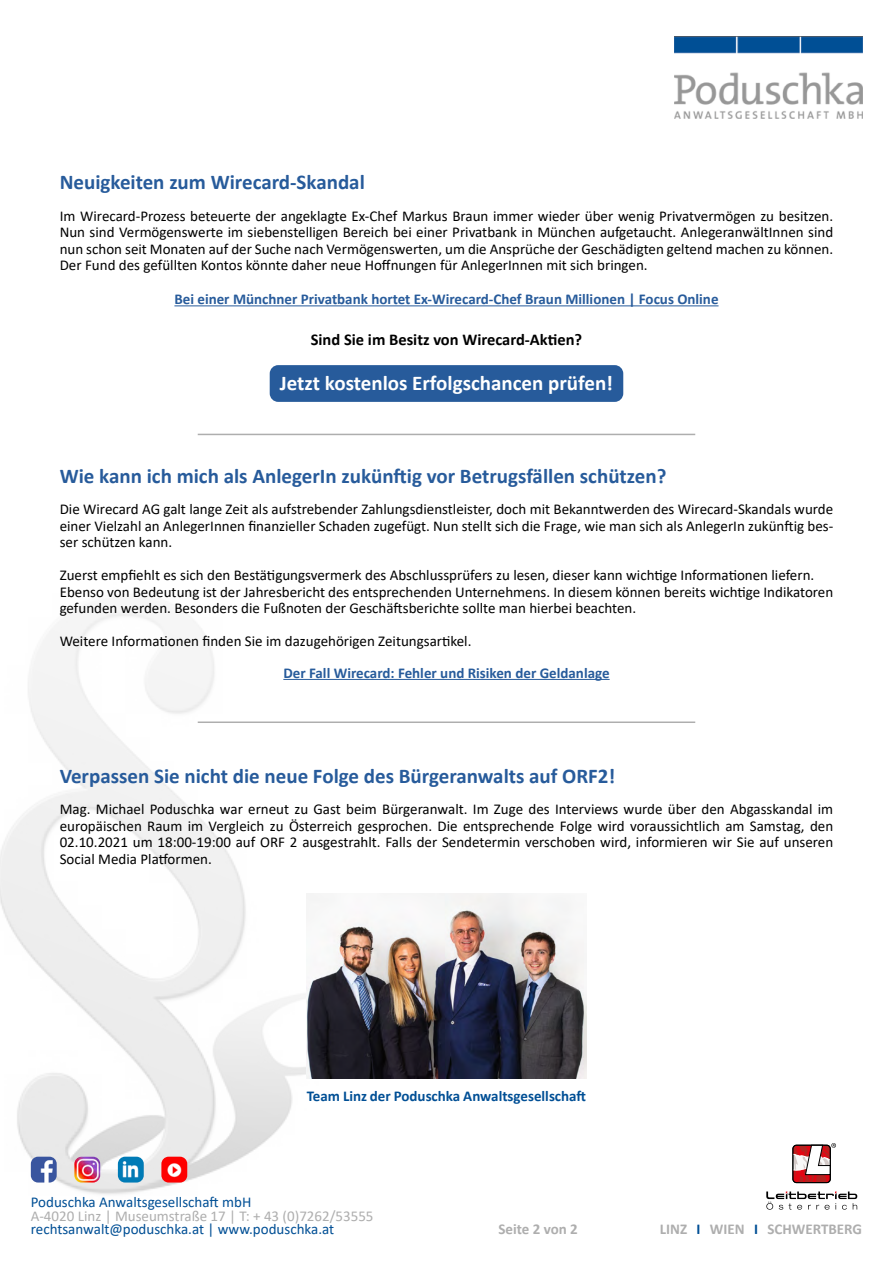
<style>
.page{position:relative;width:893px;height:1263px;background:#fff}
.page>*{position:absolute;margin:0;border:0;box-sizing:border-box;transform-origin:0 0}
.t1{font:700 21px "Calibri";color:#275b9b}
.t2{font:700 21px "Calibri";color:#fff}
.t3{font:700 16.5px "Calibri";color:#000}
.t4{font:15px/16.5px "Calibri";color:#000;text-align:justify}
.t5{font:700 15px "Calibri";color:#275b9b}
.t6{font:15px "Calibri";color:#004f95}
.t7{font:15px "Calibri";color:#aeaeae}
.t8{font:700 15px "Calibri";color:#004f95}
.t9{font:700 15px "Calibri";color:#aeaeae}
.s1{color:#004f95}
</style>
<div class="page">
<img style="left:0;top:433px;width:540px;height:762px">
<img style="left:674px;top:36px;width:188px;height:83px">
<svg style="left:766px;top:1191px;width:91px;height:19px"></svg>
<svg style="left:792px;top:1143px;width:44px;height:40px"></svg>
<hr style="left:198px;top:434px;width:497px;height:1px;background:#aeaeae">
<hr style="left:198px;top:721px;width:497px;height:2px;background:#aeaeae">
<img style="left:31px;top:1157px;width:26px;height:25px">
<img style="left:74px;top:1157px;width:26px;height:25px">
<img style="left:118px;top:1157px;width:26px;height:25px">
<img style="left:161px;top:1157px;width:26px;height:25px">
<img style="left:307px;top:893px;width:279px;height:186px">
<hr style="left:283px;top:679px;width:327px;height:1px;background:#275b9b">
<hr style="left:174px;top:305px;width:544px;height:1px;background:#275b9b">
<div style="left:270px;top:365px;width:353px;height:37px;background:#275b9b;border-radius:9px"></div>
<h1 class="t1" style="left:60px;top:167px;width:307px">Neuigkeiten zum Wirecard-Skandal</h1>
<p class="t4" style="left:60px;top:207px;width:775px">Im Wirecard-Prozess beteuerte der angeklagte Ex-Chef Markus Braun immer wieder über wenig Privatvermögen zu besitzen.<br>Nun sind Vermögenswerte im siebenstelligen Bereich bei einer Privatbank in München aufgetaucht. AnlegeranwältInnen sind nun schon seit Monaten auf der Suche nach Vermögenswerten, um die Ansprüche der Geschädigten geltend machen zu können.<br>Der Fund des gefüllten Kontos könnte daher neue Hoffnungen für AnlegerInnen mit sich bringen.</p>
<p class="t5" style="left:174px;top:289px;width:546px">Bei einer Münchner Privatbank hortet Ex-Wirecard-Chef Braun Millionen | Focus Online</p>
<p class="t3" style="left:311px;top:328px;width:273px">Sind Sie im Besitz von Wirecard-Aktien?</p>
<h1 class="t2" style="left:280px;top:368px;width:335px">Jetzt kostenlos Erfolgschancen prüfen!</h1>
<h1 class="t1" style="left:60px;top:461px;width:608px">Wie kann ich mich als AnlegerIn zukünftig vor Betrugsfällen schützen?</h1>
<p class="t4" style="left:60px;top:501px;width:775px">Die Wirecard AG galt lange Zeit als aufstrebender Zahlungsdienstleister, doch mit Bekanntwerden des Wirecard-Skandals wurde einer Vielzahl an AnlegerInnen finanzieller Schaden zugefügt. Nun stellt sich die Frage, wie man sich als AnlegerIn zukünftig bes&shy;ser schützen kann.</p>
<p class="t4" style="left:60px;top:567px;width:775px;text-align:left">Zuerst empfiehlt es sich den Bestätigungsvermerk des Abschlussprüfers zu lesen, dieser kann wichtige Informationen liefern.<br>Ebenso von Bedeutung ist der Jahresbericht des entsprechenden Unternehmens. In diesem können bereits wichtige Indikatoren gefunden werden. Besonders die Fußnoten der Geschäftsberichte sollte man hierbei beachten.</p>
<p class="t4" style="left:60px;top:633px;width:413px">Weitere Informationen finden Sie im dazugehörigen Zeitungsartikel.</p>
<p class="t5" style="left:283px;top:662px;width:328px">Der Fall Wirecard: Fehler und Risiken der Geldanlage</p>
<h1 class="t1" style="left:60px;top:761px;width:557px">Verpassen Sie nicht die neue Folge des Bürgeranwalts auf ORF2!</h1>
<p class="t4" style="left:60px;top:800px;width:775px">Mag. Michael Poduschka war erneut zu Gast beim Bürgeranwalt. Im Zuge des Interviews wurde über den Abgasskandal im europäischen Raum im Vergleich zu Österreich gesprochen. Die entsprechende Folge wird voraussichtlich am Samstag, den 02.10.2021 um 18:00-19:00 auf ORF 2 ausgestrahlt. Falls der Sendetermin verschoben wird, informieren wir Sie auf unseren Social Media Platformen.</p>
<p class="t8" style="left:307px;top:1085px;width:281px">Team Linz der Poduschka Anwaltsgesellschaft</p>
<p class="t6" style="left:31px;top:1192px;width:222px">Poduschka Anwaltsgesellschaft mbH</p>
<p class="t7" style="left:31px;top:1205px;width:344px">A-4020 Linz | Museumstraße 17 | T: + 43 (0)7262/53555</p>
<p class="t6" style="left:31px;top:1219px;width:305px">rechtsanwalt@poduschka.at | www.poduschka.at</p>
<p class="t9" style="left:499px;top:1218px;width:81px">Seite 2 von 2</p>
<p class="t9" style="left:660px;top:1218px;width:204px">LINZ <span class="s1">I</span> WIEN <span class="s1">I</span> SCHWERTBERG</p>
</div>
